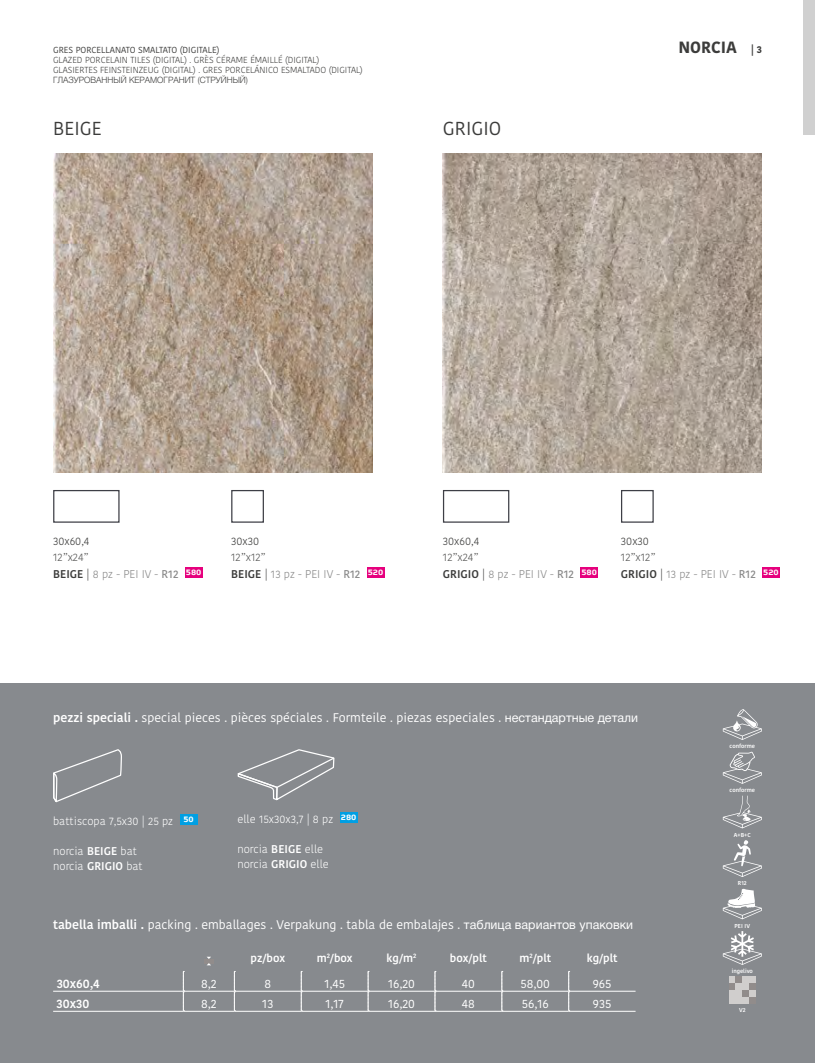
<style>
.page{position:relative;width:815px;height:1063px;background:#fff}
.page>*{position:absolute;margin:0;border:0;box-sizing:border-box;transform-origin:0 0}
.t1{font:18.75px "Kohinoor Bangla";color:#3c3c3b}
.t2{font:700 16.25px "Kohinoor Bangla";color:#3c3c3b}
.t3{font:12.5px "Kohinoor Bangla";color:#fff}
.t4{font:12.38px "Kohinoor Bangla";color:#fff}
.t5{font:600 12.38px "Kohinoor Bangla";color:#fff}
.t6{font:300 11.25px/16.2px "Kohinoor Bangla";color:#878787}
.t7{font:300 11.25px/15px "Kohinoor Bangla";color:#fff}
.t8{font:300 11.25px "Kohinoor Bangla";color:#3c3c3b}
.t9{font:600 11.12px "Kohinoor Bangla";color:#fff}
.t10{font:700 10px "Kohinoor Bangla";color:#3c3c3b}
.t11{font:300 8.75px/10px "Kohinoor Bangla";color:#3c3c3b}
.t12{font:300 8.75px "Helvetica Neue LTCYR";color:#3c3c3b}
.t13{font:8.75px "Kohinoor Bangla";color:#3c3c3b}
.t14{font:600 5.75px "Kohinoor Bangla";color:#fff}
.s1{color:#575756}
.s2{font-weight:600;color:#3c3c3b}
.s3{color:#3c3c3b}
.s4{font-weight:500}
.s5{font-weight:600}
.s6{font-family:"Helvetica Neue LTCYR"}
</style>
<div class="page">
<div style="left:803px;top:0;width:12px;height:135px;background:#d0d0d0"></div>
<div style="left:0;top:684px;width:815px;height:379px;background:#878a8e"></div>
<div style="left:53px;top:490px;width:67px;height:33px;background:#fff;border:1px solid #3e3f46"></div>
<div style="left:185px;top:567px;width:18px;height:11px;background:#e6007d"></div>
<div style="left:231px;top:490px;width:33px;height:33px;background:#fff;border:1px solid #3e3f46"></div>
<div style="left:367px;top:567px;width:17px;height:11px;background:#e6007d"></div>
<div style="left:443px;top:490px;width:66px;height:33px;background:#fff;border:1px solid #3e3f46"></div>
<div style="left:580px;top:567px;width:18px;height:11px;background:#e6007d"></div>
<div style="left:621px;top:490px;width:33px;height:33px;background:#fff;border:1px solid #3e3f46"></div>
<div style="left:762px;top:567px;width:18px;height:11px;background:#e6007d"></div>
<img style="left:53px;top:153px;width:319px;height:319px">
<img style="left:443px;top:153px;width:319px;height:319px">
<svg style="left:183px;top:971px;width:1px;height:40px"></svg>
<svg style="left:234px;top:971px;width:1px;height:40px"></svg>
<svg style="left:301px;top:971px;width:1px;height:40px"></svg>
<svg style="left:368px;top:971px;width:1px;height:40px"></svg>
<svg style="left:435px;top:971px;width:1px;height:40px"></svg>
<svg style="left:502px;top:971px;width:1px;height:40px"></svg>
<svg style="left:568px;top:971px;width:2px;height:40px"></svg>
<hr style="left:53px;top:991px;width:130px;height:1px;background:#fff">
<hr style="left:183px;top:991px;width:51px;height:1px;background:#fff">
<hr style="left:234px;top:991px;width:67px;height:1px;background:#fff">
<hr style="left:301px;top:991px;width:67px;height:1px;background:#fff">
<hr style="left:368px;top:991px;width:67px;height:1px;background:#fff">
<hr style="left:435px;top:991px;width:67px;height:1px;background:#fff">
<hr style="left:502px;top:991px;width:67px;height:1px;background:#fff">
<hr style="left:569px;top:991px;width:67px;height:1px;background:#fff">
<hr style="left:53px;top:1011px;width:130px;height:1px;background:#fff">
<hr style="left:183px;top:1011px;width:51px;height:1px;background:#fff">
<hr style="left:234px;top:1011px;width:67px;height:1px;background:#fff">
<hr style="left:301px;top:1011px;width:67px;height:1px;background:#fff">
<hr style="left:368px;top:1011px;width:67px;height:1px;background:#fff">
<hr style="left:435px;top:1011px;width:67px;height:1px;background:#fff">
<hr style="left:502px;top:1011px;width:67px;height:1px;background:#fff">
<hr style="left:569px;top:1011px;width:67px;height:1px;background:#fff">
<hr style="left:204px;top:959px;width:10px;height:4px;background:#918c8b">
<svg style="left:207px;top:957px;width:4px;height:8px"></svg>
<div style="left:340px;top:812px;width:18px;height:11px;background:#009fe3"></div>
<svg style="left:235px;top:515px;width:101px;height:286px"></svg>
<div style="left:180px;top:814px;width:17px;height:11px;background:#009fe3"></div>
<svg style="left:53px;top:750px;width:69px;height:53px"></svg>
<svg style="left:723px;top:709px;width:39px;height:31px"></svg>
<svg style="left:723px;top:752px;width:39px;height:32px"></svg>
<svg style="left:723px;top:840px;width:39px;height:37px"></svg>
<svg style="left:723px;top:888px;width:39px;height:31px"></svg>
<svg style="left:723px;top:931px;width:39px;height:34px"></svg>
<svg style="left:723px;top:796px;width:39px;height:32px"></svg>
<svg style="left:729px;top:977px;width:26px;height:6px"></svg>
<div style="left:729px;top:983px;width:6px;height:7px;background:#918c8b"></div>
<div style="left:736px;top:983px;width:6px;height:7px;background:#d0cecd"></div>
<div style="left:743px;top:983px;width:6px;height:7px;background:#d0cecd"></div>
<div style="left:749px;top:983px;width:6px;height:7px;background:#918c8b"></div>
<svg style="left:729px;top:990px;width:26px;height:13px"></svg>
<p class="t13" style="left:53px;top:43px;width:168px">GRES PORCELLANATO SMALTATO (DIGITALE)</p>
<p class="t11" style="left:53px;top:55px;width:311px">GLAZED PORCELAIN TILES (DIGITAL) . GRÈS CÉRAME ÉMAILLÉ (DIGITAL)<br>GLASIERTES FEINSTEINZEUG (DIGITAL) . GRES PORCELÁNICO ESMALTADO (DIGITAL)</p>
<p class="t12" style="left:53px;top:75px;width:196px">ГЛАЗУРОВАННЫЙ КЕРАМОГРАНИТ (СТРУЙНЫЙ)</p>
<h1 class="t1" style="left:53px;top:114px;width:50px">BEIGE</h1>
<h1 class="t1" style="left:443px;top:114px;width:60px">GRIGIO</h1>
<h2 class="t2" style="left:678px;top:33px;width:60px">NORCIA</h2>
<p class="t10" style="left:751px;top:41px;width:12px">| 3</p>
<p class="t8" style="left:53px;top:533px;width:38px">30x60,4</p>
<p class="t6" style="left:53px;top:549px;width:150px"><span class="s1">12”x24”<br></span><span class="s2">BEIGE</span> <span class="s3">|</span> 8 pz - PEI IV - <span class="s4">R12</span> <sup>580</sup></p>
<p class="t8" style="left:231px;top:533px;width:29px">30x30</p>
<p class="t6" style="left:231px;top:549px;width:154px"><span class="s1">12”x12”<br></span><span class="s2">BEIGE</span> <span class="s3">|</span> 13 pz - PEI IV - <span class="s4">R12</span> <sup>520</sup></p>
<p class="t8" style="left:443px;top:533px;width:38px">30x60,4</p>
<p class="t6" style="left:443px;top:549px;width:156px"><span class="s1">12”x24”<br></span><span class="s2">GRIGIO</span> <span class="s3">|</span> 8 pz - PEI IV - <span class="s4">R12</span> <sup>580</sup></p>
<p class="t8" style="left:621px;top:533px;width:29px">30x30</p>
<p class="t6" style="left:621px;top:549px;width:159px"><span class="s1">12”x12”<br></span><span class="s2">GRIGIO</span> <span class="s3">|</span> 13 pz - PEI IV - <span class="s4">R12</span> <sup>520</sup></p>
<p class="t3" style="left:53px;top:708px;width:586px"><span class="s5">pezzi speciali .</span> special pieces . pièces spéciales . Formteile . piezas especiales . <span class="s6">нестандартные детали</span></p>
<p class="t7" style="left:53px;top:813px;width:142px">battiscopa 7,5x30 | 25 pz <sup>50</sup></p>
<p class="t7" style="left:53px;top:843px;width:91px">norcia <span class="s5">BEIGE</span> bat norcia <span class="s5">GRIGIO</span> bat</p>
<p class="t7" style="left:237px;top:811px;width:121px">elle 15x30x3,7 | 8 pz <sup>280</sup></p>
<p class="t7" style="left:237px;top:841px;width:93px">norcia <span class="s5">BEIGE</span> elle norcia <span class="s5">GRIGIO</span> elle</p>
<p class="t3" style="left:53px;top:915px;width:582px"><span class="s5">tabella imballi .</span> packing . emballages . Verpakung . tabla de embalajes . <span class="s6">таблица вариантов упаковки</span></p>
<p class="t9" style="left:251px;top:949px;width:36px">pz/box</p>
<p class="t9" style="left:317px;top:949px;width:37px">m<sup>2</sup>/box</p>
<p class="t9" style="left:387px;top:949px;width:31px">kg/m<sup>2</sup></p>
<p class="t9" style="left:450px;top:949px;width:38px">box/plt</p>
<p class="t9" style="left:519px;top:949px;width:33px">m<sup>2</sup>/plt</p>
<p class="t9" style="left:587px;top:949px;width:32px">kg/plt</p>
<p class="t5" style="left:57px;top:973px;width:44px">30x60,4</p>
<p class="t4" style="left:201px;top:974px;width:17px">8,2</p>
<p class="t4" style="left:264px;top:974px;width:8px">8</p>
<p class="t4" style="left:324px;top:974px;width:22px">1,45</p>
<p class="t4" style="left:388px;top:974px;width:28px">16,20</p>
<p class="t4" style="left:462px;top:974px;width:14px">40</p>
<p class="t4" style="left:521px;top:974px;width:31px">58,00</p>
<p class="t4" style="left:593px;top:974px;width:20px">965</p>
<p class="t5" style="left:57px;top:993px;width:34px">30x30</p>
<p class="t4" style="left:201px;top:994px;width:17px">8,2</p>
<p class="t4" style="left:262px;top:994px;width:13px">13</p>
<p class="t4" style="left:325px;top:994px;width:20px">1,17</p>
<p class="t4" style="left:388px;top:994px;width:28px">16,20</p>
<p class="t4" style="left:462px;top:994px;width:14px">48</p>
<p class="t4" style="left:522px;top:994px;width:28px">56,16</p>
<p class="t4" style="left:593px;top:994px;width:20px">935</p>
<p class="t14" style="left:730px;top:741px;width:27px">conforme</p>
<p class="t14" style="left:730px;top:785px;width:27px">conforme</p>
<p class="t14" style="left:734px;top:830px;width:18px">A+B+C</p>
<p class="t14" style="left:738px;top:879px;width:10px">R12</p>
<p class="t14" style="left:735px;top:921px;width:17px">PEI IV</p>
<p class="t14" style="left:732px;top:966px;width:23px">ingelivo</p>
<p class="t14" style="left:739px;top:1005px;width:8px">V2</p>
</div>
